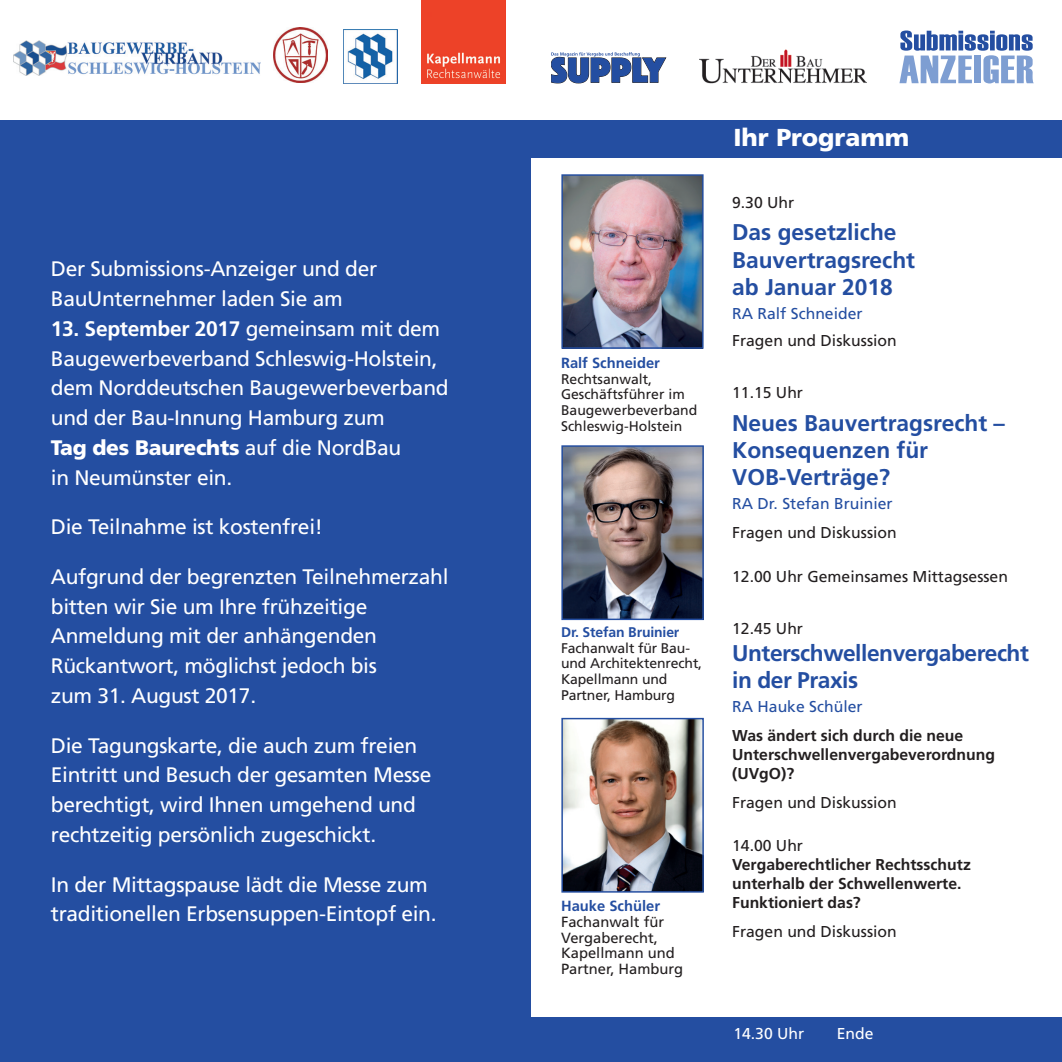
<style>
.page{position:relative;width:1062px;height:1062px;background:#fff}
.page>*{position:absolute;margin:0;border:0;box-sizing:border-box;transform-origin:0 0}
.t1{font:900 24.5px "Frutiger LT Std";color:#fff}
.t2{font:700 22.75px/27.3px "Frutiger LT Std";color:#244ea1}
.t3{font:700 22.75px/27.3px "Frutiger LT Std";letter-spacing:-.02em;color:#244ea1}
.t4{font:21px/29.8px "Frutiger LT Std";letter-spacing:-.015em;color:#fff}
.t5{font:15.75px "Frutiger LT Std";color:#231f20}
.t6{font:700 15.75px/18.9px "Frutiger LT Std";color:#231f20}
.t7{font:15.75px "Frutiger LT Std";color:#244ea1}
.t8{font:15.75px "Frutiger LT Std";color:#fff}
.t9{font:14.7px/15.8px "Frutiger LT Std";color:#231f20}
.t10{font:700 14.7px "Frutiger LT Std";color:#244ea1}
.t11{font:14px/15.8px "Frutiger LT Std";color:#231f20}
.t12{font:700 14px "Frutiger LT Std";letter-spacing:-.01em;color:#244ea1}
.s1{font-weight:700}
.s2{font-weight:900}
</style>
<div class="page">
<div style="left:0;top:149px;width:531px;height:876px;background:#244ea1"></div>
<div style="left:0;top:121px;width:1062px;height:37px;background:#244ea1"></div>
<div style="left:0;top:1017px;width:1062px;height:45px;background:#244ea1"></div>
<img style="left:563px;top:176px;width:138px;height:171px">
<div style="left:561px;top:174px;width:142px;height:175px;border:1px solid #244ea1"></div>
<img style="left:563px;top:447px;width:139px;height:171px">
<div style="left:561px;top:445px;width:143px;height:175px;border:1px solid #244ea1"></div>
<img style="left:563px;top:720px;width:139px;height:170px">
<div style="left:561px;top:718px;width:143px;height:174px;border:1px solid #244ea1"></div>
<img style="left:699px;top:49px;width:167px;height:35px">
<svg style="left:899px;top:31px;width:134px;height:52px"></svg>
<img style="left:14px;top:40px;width:246px;height:36px">
<img style="left:273px;top:27px;width:54px;height:56px">
<img style="left:344px;top:29px;width:54px;height:54px">
<img style="left:422px;top:0;width:83px;height:83px">
<svg style="left:551px;top:52px;width:115px;height:32px"></svg>
<p class="t4" style="left:51px;top:254px;width:328px">Der Submissions-Anzeiger und der<br>BauUnternehmer laden Sie am</p>
<p class="t4" style="left:51px;top:314px;width:399px"><span class="s1">13. September 2017</span> gemeinsam mit dem Baugewerbeverband Schleswig-Holstein, dem Norddeutschen Baugewerbeverband und der Bau-Innung Hamburg zum<br><span class="s2">Tag des Baurechts</span> auf die NordBau<br>in Neumünster ein.</p>
<p class="t4" style="left:51px;top:512px;width:274px">Die Teilnahme ist kostenfrei!</p>
<p class="t4" style="left:51px;top:562px;width:399px">Aufgrund der begrenzten Teilnehmerzahl bitten wir Sie um Ihre frühzeitige<br>Anmeldung mit der anhängenden<br>Rückantwort, möglichst jedoch bis<br>zum 31. August 2017.</p>
<p class="t4" style="left:51px;top:730px;width:382px">Die Tagungskarte, die auch zum freien Eintritt und Besuch der gesamten Messe berechtigt, wird Ihnen umgehend und rechtzeitig persönlich zugeschickt.</p>
<p class="t4" style="left:51px;top:869px;width:387px">In der Mittagspause lädt die Messe zum traditionellen Erbsensuppen-Eintopf ein.</p>
<p class="t10" style="left:561px;top:354px;width:100px">Ralf Schneider</p>
<p class="t11" style="left:561px;top:371px;width:138px">Rechtsanwalt,<br>Geschäftsführer im<br>Baugewerbeverband<br>Schleswig-Holstein</p>
<p class="t12" style="left:561px;top:623px;width:120px">Dr. Stefan Bruinier</p>
<p class="t11" style="left:561px;top:640px;width:143px">Fachanwalt für Bau&shy;und Architektenrecht,<br>Kapellmann und<br>Partner, Hamburg</p>
<p class="t10" style="left:561px;top:897px;width:101px">Hauke Schüler</p>
<p class="t9" style="left:561px;top:914px;width:124px">Fachanwalt für<br>Vergaberecht,<br>Kapellmann und<br>Partner, Hamburg</p>
<p class="t1" style="left:733px;top:122px;width:177px">Ihr Programm</p>
<p class="t5" style="left:732px;top:193px;width:64px">9.30 Uhr</p>
<p class="t2" style="left:732px;top:219px;width:184px">Das gesetzliche<br>Bauvertragsrecht ab Januar 2018</p>
<p class="t7" style="left:732px;top:304px;width:132px">RA Ralf Schneider</p>
<p class="t5" style="left:732px;top:331px;width:166px">Fragen und Diskussion</p>
<p class="t5" style="left:732px;top:383px;width:72px">11.15 Uhr</p>
<p class="t2" style="left:732px;top:409px;width:274px">Neues Bauvertragsrecht –<br>Konsequenzen für<br>VOB-Verträge?</p>
<p class="t7" style="left:732px;top:494px;width:162px">RA Dr. Stefan Bruinier</p>
<p class="t5" style="left:732px;top:523px;width:166px">Fragen und Diskussion</p>
<p class="t5" style="left:732px;top:567px;width:277px">12.00 Uhr Gemeinsames Mittagsessen</p>
<p class="t5" style="left:732px;top:619px;width:72px">12.45 Uhr</p>
<p class="t3" style="left:732px;top:639px;width:298px">Unterschwellenvergaberecht in der Praxis</p>
<p class="t7" style="left:732px;top:697px;width:132px">RA Hauke Schüler</p>
<p class="t6" style="left:732px;top:726px;width:264px">Was ändert sich durch die neue<br>Unterschwellenvergabeverordnung (UVgO)?</p>
<p class="t5" style="left:732px;top:793px;width:166px">Fragen und Diskussion</p>
<p class="t5" style="left:732px;top:836px;width:72px">14.00 Uhr</p>
<p class="t6" style="left:732px;top:855px;width:240px">Vergaberechtlicher Rechtsschutz unterhalb der Schwellenwerte.<br>Funktioniert das?</p>
<p class="t5" style="left:732px;top:922px;width:166px">Fragen und Diskussion</p>
<p class="t8" style="left:733px;top:1024px;width:72px">14.30 Uhr</p>
<p class="t8" style="left:836px;top:1024px;width:38px">Ende</p>
</div>
